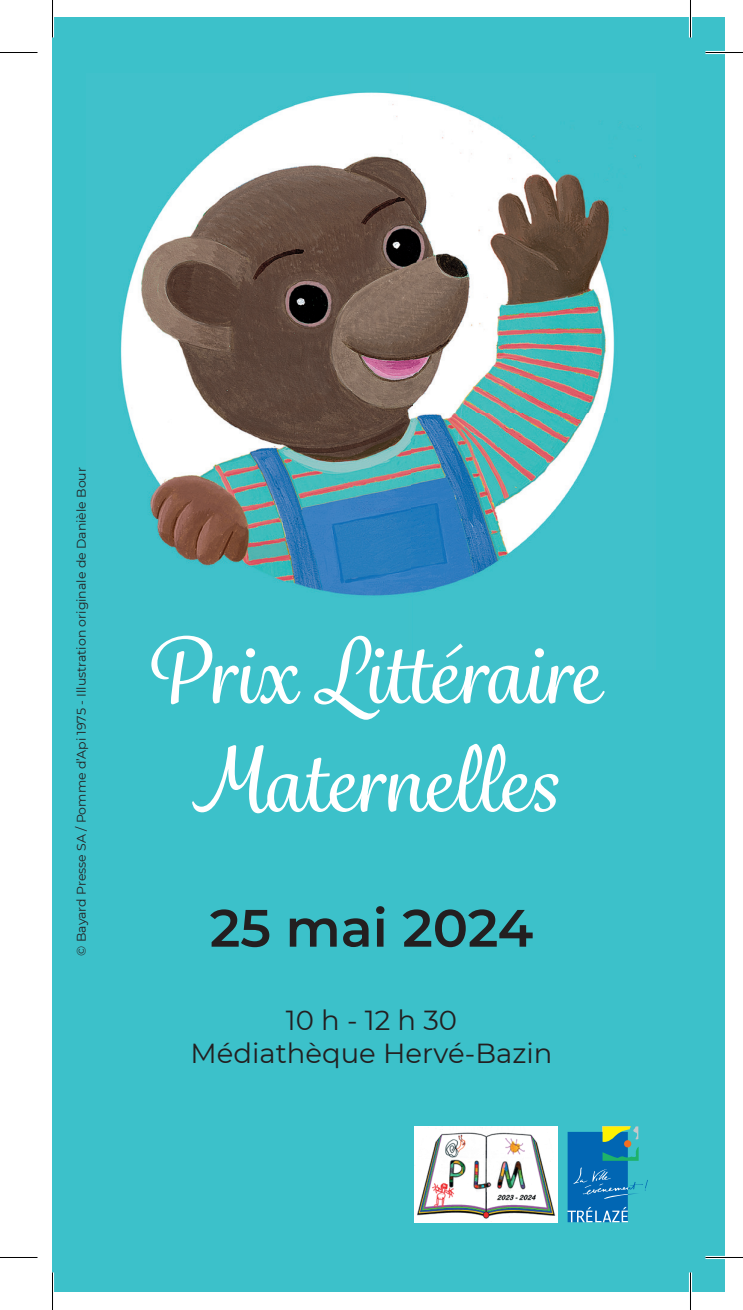
<style>
.page{position:relative;width:743px;height:1310px;background:#fff}
.page>*{position:absolute;margin:0;border:0;box-sizing:border-box;transform-origin:0 0}
.t1{font:500 87.5px/108.5px "Grafolita Script";color:#fff;text-align:center}
.t2{font:600 52.5px "Montserrat";color:#231f20}
.t3{font:27.5px/33px "Montserrat";color:#231f20;text-align:center}
.t4{font:12.5px "Montserrat";color:#231f20}
</style>
<div class="page">
<div style="left:52px;top:17px;width:672px;height:1274px;background:#3cc1ca"></div>
<svg style="left:567px;top:1126px;width:81px;height:96px"></svg>
<img style="left:414px;top:1126px;width:143px;height:96px">
<img style="left:120px;top:92px;width:521px;height:504px">
<hr style="left:705px;top:51px;width:38px;height:3px;background:#fff">
<hr style="left:705px;top:1256px;width:38px;height:3px;background:#fff">
<hr style="left:51px;top:0;width:3px;height:38px;background:#fff">
<hr style="left:51px;top:1272px;width:3px;height:38px;background:#fff">
<hr style="left:689px;top:0;width:3px;height:38px;background:#fff">
<hr style="left:689px;top:1272px;width:3px;height:38px;background:#fff">
<hr style="left:0;top:52px;width:38px;height:1px;background:#000">
<hr style="left:705px;top:52px;width:38px;height:1px;background:#000">
<hr style="left:0;top:1257px;width:38px;height:1px;background:#000">
<hr style="left:705px;top:1257px;width:38px;height:1px;background:#000">
<hr style="left:52px;top:0;width:1px;height:38px;background:#000">
<hr style="left:52px;top:1272px;width:1px;height:38px;background:#000">
<hr style="left:690px;top:0;width:1px;height:38px;background:#000">
<hr style="left:690px;top:1272px;width:1px;height:38px;background:#000">
<p class="t4" style="left:73px;top:955px;width:490px;rotate:-90deg">© Bayard Presse SA / Pomme d’Api 1975 - Illustration originale de Danièle Bour</p>
<h1 class="t1" style="left:144px;top:620px;width:457px">Prix Littéraire<br>Maternelles</h1>
<h2 class="t2" style="left:210px;top:891px;width:325px">25 mai 2024</h2>
<h3 class="t3" style="left:190px;top:1002px;width:363px">10 h - 12 h 30<br>Médiathèque Hervé-Bazin</h3>
</div>
